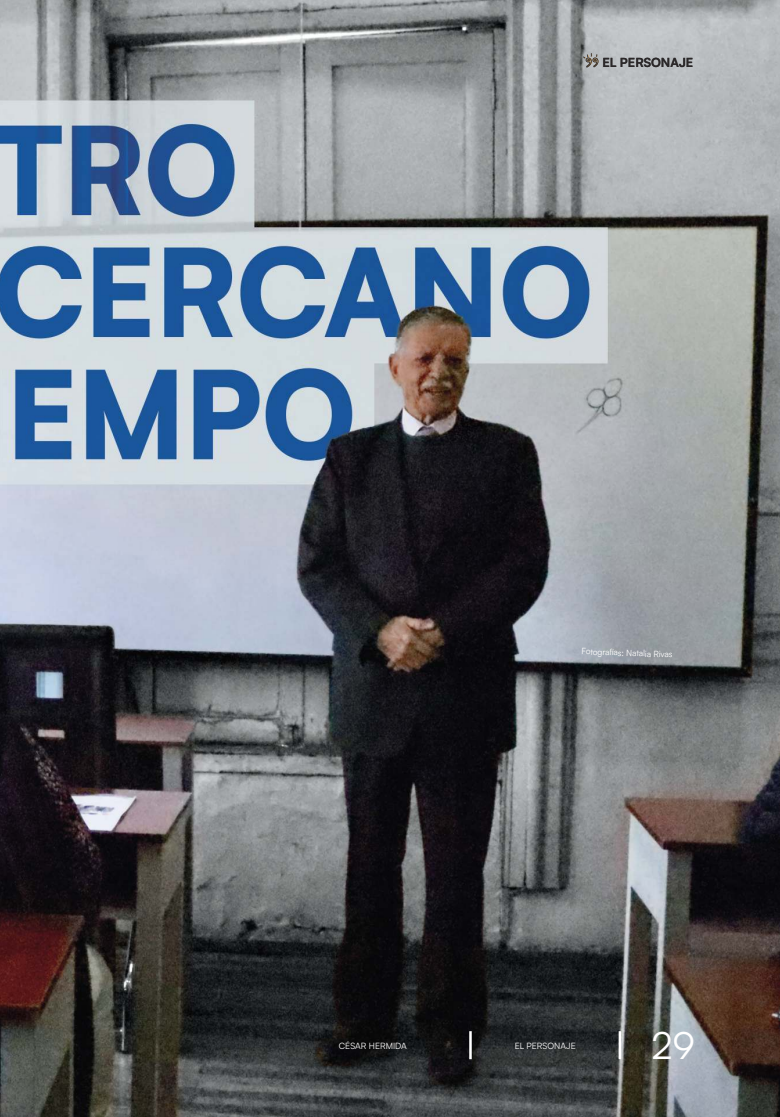
<style>
.page{position:relative;width:780px;height:1117px;background:#fff}
.page>*{position:absolute;margin:0;border:0;box-sizing:border-box;transform-origin:0 0}
.t1{font:37.5px "Satoshi";color:#fff}
.t2{font:700 12.5px "Satoshi";color:#2b2829}
.t3{font:8.75px "Satoshi";color:#fff;scale:.95 1}
.t4{font:8.75px "Satoshi";color:#fff}
</style>
<div class="page">
<img style="left:0;top:0;width:780px;height:1116px">
<hr style="left:469px;top:1030px;width:2px;height:28px;background:#fff">
<hr style="left:618px;top:1030px;width:3px;height:28px;background:#fff">
<svg style="left:583px;top:53px;width:15px;height:14px"></svg>
<h2 class="t2" style="left:602px;top:55px;width:92px">EL PERSONAJE</h2>
<p class="t3" style="left:581px;top:646px;width:97px;rotate:2deg">Fotografías:Natalia Rivas</p>
<p class="t4" style="left:339px;top:1040px;width:69px">CÉSAR HERMIDA</p>
<h1 class="t1" style="left:651px;top:1025px;width:45px">29</h1>
<p class="t4" style="left:514px;top:1040px;width:63px">EL PERSONAJE</p>
</div>
